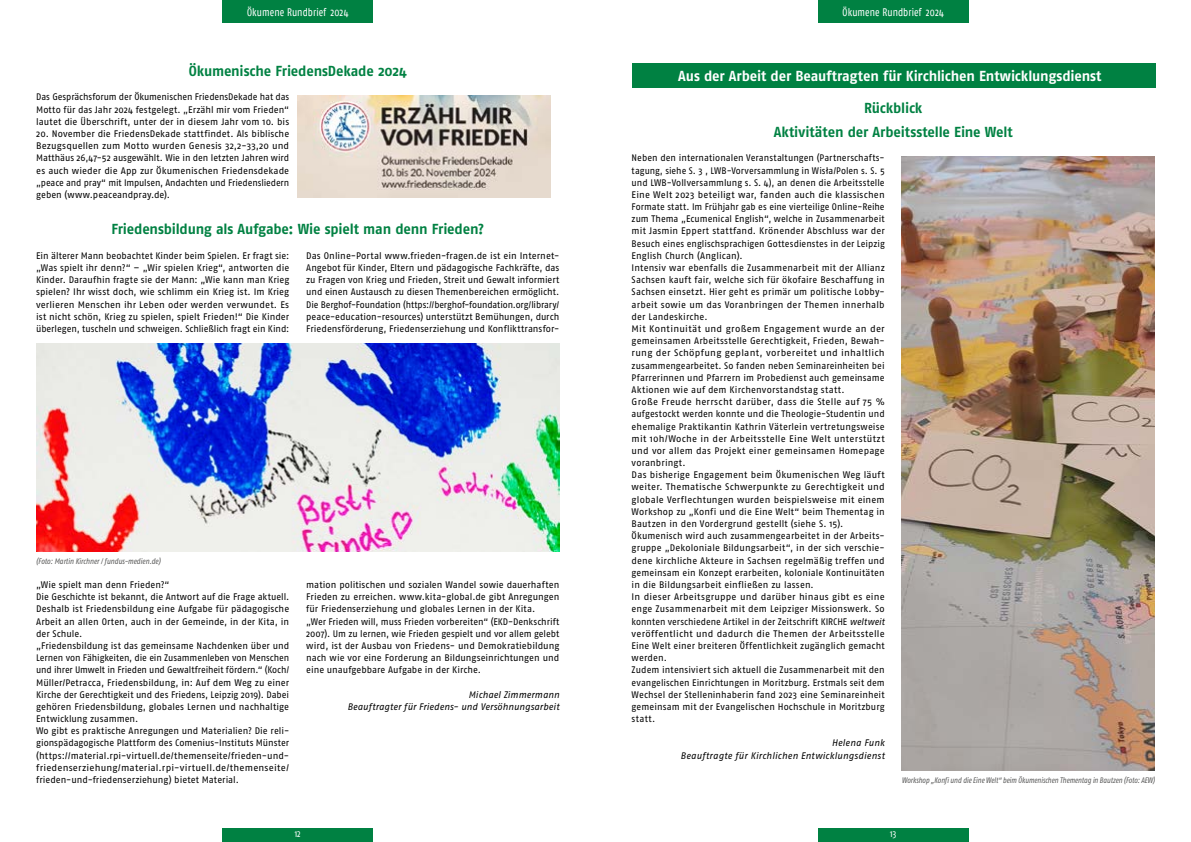
<style>
.page{position:relative;width:1191px;height:842px;background:#fff}
.page>*{position:absolute;margin:0;border:0;box-sizing:border-box;transform-origin:0 0}
.t1{font:700 14.5px/24.4px "Fago No";letter-spacing:-.01em;color:#008142;text-align:center;scale:.96 1}
.t2{font:700 14.5px "Fago No";letter-spacing:-.01em;color:#fff;scale:.96 1}
.t3{font:11px "Fago Co";letter-spacing:.01em;color:#fff;scale:.96 1}
.t4{font:10px "Fago Co";color:#fff;scale:.96 1}
.t5{font:9.5px/12.2px "Fago No";letter-spacing:.01em;color:#000;text-align:justify}
.t6{font:9.5px/12.2px "Fago No";letter-spacing:.01em;color:#000;scale:.96 1}
.t7{font:9.5px/12.2px "Fago No";letter-spacing:.01em;color:#000;text-align:justify;scale:.95 1}
.t8{font:italic 9.5px/12.2px "Fago No";letter-spacing:.01em;color:#000;text-align:right}
.t9{font:italic 8px "Fago Co";color:#565655;scale:.96 1}
.t10{font:italic 8px "Fago Co";color:#565655}
.s1{font-style:italic}
</style>
<div class="page">
<div style="left:222px;top:828px;width:151px;height:14px;background:#008142"></div>
<div style="left:818px;top:828px;width:150px;height:14px;background:#008142"></div>
<div style="left:222px;top:0;width:151px;height:23px;background:#008142"></div>
<div style="left:818px;top:0;width:150px;height:23px;background:#008142"></div>
<img style="left:36px;top:344px;width:523px;height:207px">
<div style="left:632px;top:64px;width:523px;height:24px;background:#008142"></div>
<img style="left:901px;top:156px;width:253px;height:615px">
<img style="left:298px;top:95px;width:253px;height:103px">
<p class="t3" style="left:247px;top:6px;width:107px">Ökumene Rundbrief 2024</p>
<p class="t3" style="left:842px;top:6px;width:107px">Ökumene Rundbrief 2024</p>
<h1 class="t1" style="left:189px;top:59px;width:229px">Ökumenische FriedensDekade 2024</h1>
<p class="t7" style="left:36px;top:91px;width:268px">Das Gesprächsforum der Ökumenischen FriedensDekade hat das Motto für das Jahr 2024 festgelegt. „Erzähl mir vom Frieden“ lautet die Überschrift, unter der in diesem Jahr vom 10. bis</p>
<p class="t5" style="left:36px;top:127px;width:255px">20. November die FriedensDekade stattfindet. Als biblische Bezugsquellen zum Motto wurden Genesis 32,2-33,20 und Matthäus 26,47-52 ausgewählt. Wie in den letzten Jahren wird es auch wieder die App zur Ökumenischen Friedensdekade „peace and pray“ mit Impulsen, Andachten und Friedensliedern geben (www.peaceandpray.de).</p>
<h1 class="t1" style="left:111px;top:217px;width:389px">Friedensbildung als Aufgabe: Wie spielt man denn Frieden?</h1>
<p class="t5" style="left:36px;top:249px;width:255px">Ein älterer Mann beobachtet Kinder beim Spielen. Er fragt sie: „Was spielt ihr denn?“ – „Wir spielen Krieg“, antworten die Kinder. Daraufhin fragte sie der Mann: „Wie kann man Krieg spielen? Ihr wisst doch, wie schlimm ein Krieg ist. Im Krieg verlieren Menschen ihr Leben oder werden verwundet. Es ist nicht schön, Krieg zu spielen, spielt Frieden!“ Die Kinder überlegen, tuscheln und schweigen. Schließlich fragt ein Kind:</p>
<p class="t5" style="left:306px;top:249px;width:255px">Das Online-Portal www.frieden-fragen.de ist ein Internet-Angebot für Kinder, Eltern und pädagogische Fachkräfte, das zu Fragen von Krieg und Frieden, Streit und Gewalt informiert und einen Austausch zu diesen Themenbereichen ermöglicht.<br>Die Berghof-Foundation (https://berghof-foundation.org/library/ peace-education-resources) unterstützt Bemühungen, durch Friedensförderung, Friedenserziehung und Konflikttransfor-</p>
<p class="t10" style="left:36px;top:556px;width:126px">(Foto: Martin Kirchner / fundus-medien.de)</p>
<p class="t5" style="left:36px;top:578px;width:255px;text-align:left">„Wie spielt man denn Frieden?“<br>Die Geschichte ist bekannt, die Antwort auf die Frage aktuell.<br>Deshalb ist Friedensbildung eine Aufgabe für pädagogische Arbeit an allen Orten, auch in der Gemeinde, in der Kita, in der Schule.<br>„Friedensbildung ist das gemeinsame Nachdenken über und Lernen von Fähigkeiten, die ein Zusammenleben von Menschen und ihrer Umwelt in Frieden und Gewaltfreiheit fördern.“ (Koch/ Müller/Petracca, Friedensbildung, in: Auf dem Weg zu einer Kirche der Gerechtigkeit und des Friedens, Leipzig 2019). Dabei gehören Friedensbildung, globales Lernen und nachhaltige Entwicklung zusammen.<br>Wo gibt es praktische Anregungen und Materialien? Die reli&shy;gionspädagogische Plattform des Comenius-Instituts Münster (https://material.rpi-virtuell.de/themenseite/frieden-und&shy;friedenserziehung/material.rpi-virtuell.de/themenseite/ frieden-und-friedenserziehung) bietet Material.</p>
<p class="t5" style="left:306px;top:578px;width:255px;text-align:left">mation politischen und sozialen Wandel sowie dauerhaften Frieden zu erreichen. www.kita-global.de gibt Anregungen für Friedenserziehung und globales Lernen in der Kita.<br>„Wer Frieden will, muss Frieden vorbereiten“ (EKD-Denkschrift 2007). Um zu lernen, wie Frieden gespielt und vor allem gelebt wird, ist der Ausbau von Friedens- und Demokratiebildung nach wie vor eine Forderung an Bildungseinrichtungen und eine unaufgebbare Aufgabe in der Kirche.</p>
<p class="t8" style="left:347px;top:688px;width:213px">Michael Zimmermann<br>Beauftragter für Friedens- und Versöhnungsarbeit</p>
<h1 class="t2" style="left:678px;top:67px;width:442px">Aus der Arbeit der Beauftragten für Kirchlichen Entwicklungsdienst</h1>
<h1 class="t1" style="left:773px;top:95px;width:250px">Rückblick<br>Aktivitäten der Arbeitsstelle Eine Welt</h1>
<p class="t6" style="left:631px;top:152px;width:265px">Neben den internationalen Veranstaltungen (Partnerschafts&shy;tagung, siehe S. 3 , LWB-Vorversammlung in Wisła/Polen s. S. 5 und LWB-Vollversammlung s. S. 4), an denen die Arbeitsstelle Eine Welt 2023 beteiligt war, fanden auch die klassischen Formate statt. Im Frühjahr gab es eine vierteilige Online-Reihe zum Thema „Ecumenical English“, welche in Zusammenarbeit mit Jasmin Eppert stattfand. Krönender Abschluss war der Besuch eines englischsprachigen Gottesdienstes in der Leipzig English Church (Anglican).<br>Intensiv war ebenfalls die Zusammenarbeit mit der Allianz Sachsen kauft fair, welche sich für ökofaire Beschaffung in Sachsen einsetzt. Hier geht es primär um politische Lobby&shy;arbeit sowie um das Voranbringen der Themen innerhalb der Landeskirche.<br>Mit Kontinuität und großem Engagement wurde an der gemeinsamen Arbeitsstelle Gerechtigkeit, Frieden, Bewah&shy;rung der Schöpfung geplant, vorbereitet und inhaltlich zusammengearbeitet. So fanden neben Seminareinheiten bei Pfarrerinnen und Pfarrern im Probedienst auch gemeinsame Aktionen wie auf dem Kirchenvorstandstag statt.<br>Große Freude herrscht darüber, dass die Stelle auf 75 % aufgestockt werden konnte und die Theologie-Studentin und ehemalige Praktikantin Kathrin Väterlein vertretungsweise mit 10h/Woche in der Arbeitsstelle Eine Welt unterstützt und vor allem das Projekt einer gemeinsamen Homepage voranbringt.<br>Das bisherige Engagement beim Ökumenischen Weg läuft weiter. Thematische Schwerpunkte zu Gerechtigkeit und globale Verflechtungen wurden beispielsweise mit einem Workshop zu „Konfi und die Eine Welt“ beim Thementag in Bautzen in den Vordergrund gestellt (siehe S. 15).<br>Ökumenisch wird auch zusammengearbeitet in der Arbeits&shy;gruppe „Dekoloniale Bildungsarbeit“, in der sich verschie&shy;dene kirchliche Akteure in Sachsen regelmäßig treffen und gemeinsam ein Konzept erarbeiten, koloniale Kontinuitäten in die Bildungsarbeit einfließen zu lassen.<br>In dieser Arbeitsgruppe und darüber hinaus gibt es eine enge Zusammenarbeit mit dem Leipziger Missionswerk. So konnten verschiedene Artikel in der Zeitschrift KIRCHE <span class="s1">weltweit </span>veröffentlicht und dadurch die Themen der Arbeitsstelle Eine Welt einer breiteren Öffentlichkeit zugänglich gemacht werden.<br>Zudem intensiviert sich aktuell die Zusammenarbeit mit den evangelischen Einrichtungen in Moritzburg. Erstmals seit dem Wechsel der Stelleninhaberin fand 2023 eine Seminareinheit gemeinsam mit der Evangelischen Hochschule in Moritzburg statt.</p>
<p class="t8" style="left:680px;top:737px;width:206px">Helena Funk<br>Beauftragte für Kirchlichen Entwicklungsdienst</p>
<p class="t9" style="left:901px;top:776px;width:265px">Workshop „Konfi und die Eine Welt“ beim Ökumenischen Thementag in Bautzen (Foto: AEW)</p>
<p class="t4" style="left:295px;top:827px;width:8px">12</p>
<p class="t4" style="left:890px;top:827px;width:8px">13</p>
</div>
